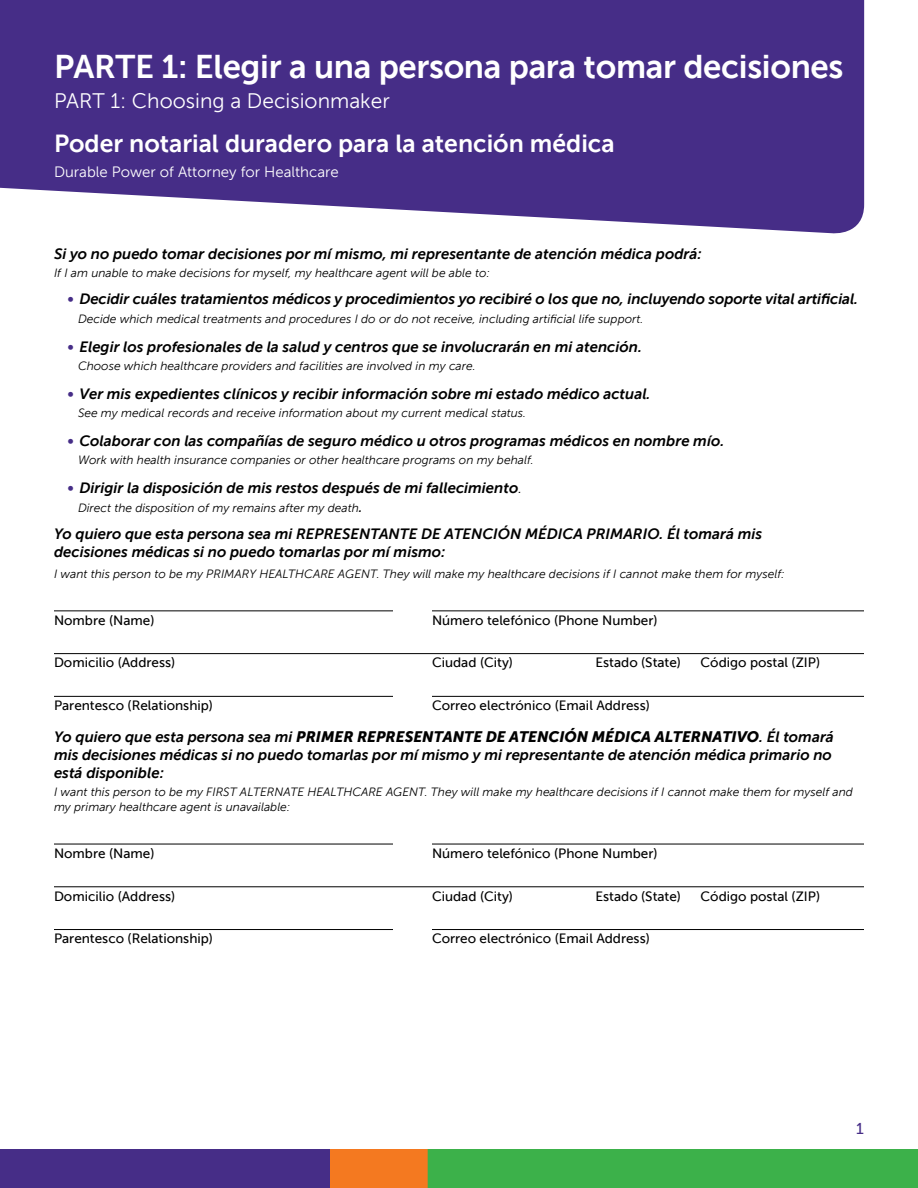
<style>
.page{position:relative;width:918px;height:1188px;background:#fff}
.page>*{position:absolute;margin:0;border:0;box-sizing:border-box;transform-origin:0 0}
.t1{font:33px "Museo Sans 700";letter-spacing:-.01em;color:#fff}
.t2{font:24.75px "Museo Sans 700";color:#fff}
.t3{font:21px "Museo Sans 300";color:#fff}
.t4{font:15.75px "Museo Sans 500";color:#462d87}
.t5{font:italic 15px "Museo Sans 700";color:#000}
.t6{font:italic 15px/18px "Museo Sans 700";color:#010101}
.t7{font:italic 15px "Museo Sans 900";color:#010101}
.t8{font:15px "Museo Sans 300";color:#fff}
.t9{font:13.5px "Museo Sans 500";color:#010101}
.t10{font:italic 12px/15px "Museo Sans 300";color:#010101}
.s1{font-family:"Museo Sans 500";font-style:normal;font-size:15.75px;color:#462d87}
.s2{font-family:"Museo Sans 300"}
.s3{font-family:"Museo Sans 500";font-size:15px;color:#000}
.s4{font-family:"Museo Sans 700"}
</style>
<div class="page">
<svg style="left:0;top:1149px;width:918px;height:39px;background:#537b5b"></svg>
<hr style="left:54px;top:610px;width:810px;height:1px;background:#010101">
<hr style="left:54px;top:653px;width:810px;height:1px;background:#010101">
<hr style="left:54px;top:696px;width:810px;height:1px;background:#010101">
<hr style="left:54px;top:844px;width:810px;height:1px;background:#010101">
<hr style="left:54px;top:886px;width:810px;height:1px;background:#010101">
<hr style="left:54px;top:929px;width:810px;height:1px;background:#010101">
<div style="left:393px;top:683px;width:39px;height:31px;background:#fff"></div>
<div style="left:393px;top:588px;width:39px;height:31px;background:#fff"></div>
<svg style="left:0;top:0;width:864px;height:234px;background:#584192"></svg>
<div style="left:393px;top:913px;width:39px;height:31px;background:#fff"></div>
<div style="left:393px;top:834px;width:39px;height:31px;background:#fff"></div>
<h1 class="t1" style="left:54px;top:48px;width:791px">PARTE 1: Elegir a una persona para tomar decisiones</h1>
<h3 class="t3" style="left:54px;top:90px;width:337px">PART 1: Choosing a Decisionmaker</h3>
<h2 class="t2" style="left:54px;top:129px;width:562px">Poder notarial duradero para la atención médica</h2>
<p class="t8" style="left:54px;top:163px;width:286px">Durable Power of Attorney for Healthcare</p>
<p class="t6" style="left:54px;top:245px;width:649px">Si yo no puedo tomar decisiones por mí mismo, mi representante de atención médica podrá:</p>
<p class="t10" style="left:54px;top:266px;width:438px">If I am unable to make decisions for myself, my healthcare agent will be able to:</p>
<p class="t5" style="left:68px;top:291px;width:792px"><span class="s1">•</span> Decidir cuáles tratamientos médicos y procedimientos yo recibiré o los que no, incluyendo soporte vital artificial.</p>
<p class="t10" style="left:78px;top:311px;width:567px">Decide which medical treatments and procedures I do or do not receive, including artificial life support.</p>
<p class="t5" style="left:68px;top:338px;width:576px"><span class="s1">•</span> Elegir los profesionales de la salud y centros que se involucrarán en mi atención.</p>
<p class="t10" style="left:78px;top:358px;width:399px">Choose which healthcare providers and facilities are involved in my care.</p>
<p class="t5" style="left:68px;top:385px;width:585px"><span class="s1">•</span> Ver mis expedientes clínicos y recibir información sobre mi estado médico actual.</p>
<p class="t10" style="left:78px;top:406px;width:450px">See my medical records and receive information about my current medical status.</p>
<p class="t5" style="left:68px;top:432px;width:658px"><span class="s1">•</span> Colaborar con las compañías de seguro médico u otros programas médicos en nombre mío.</p>
<p class="t10" style="left:78px;top:453px;width:457px">Work with health insurance companies or other healthcare programs on my behalf.</p>
<p class="t5" style="left:68px;top:480px;width:456px"><span class="s1">•</span> Dirigir la disposición de mis restos después de mi fallecimiento<span class="s2">.</span></p>
<p class="t10" style="left:78px;top:500px;width:286px">Direct the disposition of my remains after my death<span class="s3">.</span></p>
<p class="t6" style="left:54px;top:524px;width:710px">Yo quiero que esta persona sea mi REPRESENTANTE DE ATENCIÓN MÉDICA PRIMARIO. Él tomará mis decisiones médicas si no puedo tomarlas por mí mismo:</p>
<p class="t10" style="left:54px;top:566px;width:732px">I want this person to be my PRIMARY HEALTHCARE AGENT. They will make my healthcare decisions if I cannot make them for myself:</p>
<p class="t9" style="left:54px;top:613px;width:102px">Nombre (Name)</p>
<p class="t9" style="left:432px;top:613px;width:227px">Número telefónico (Phone Number)</p>
<p class="t9" style="left:54px;top:655px;width:123px">Domicilio (Address)</p>
<p class="t9" style="left:432px;top:655px;width:82px">Ciudad (City)</p>
<p class="t9" style="left:595px;top:655px;width:87px">Estado (State)</p>
<p class="t9" style="left:701px;top:655px;width:121px">Código postal (ZIP)</p>
<p class="t9" style="left:54px;top:698px;width:161px">Parentesco (Relationship)</p>
<p class="t9" style="left:432px;top:698px;width:219px">Correo electrónico (Email Address)</p>
<p class="t7" style="left:54px;top:728px;width:781px"><span class="s4">Yo quiero que esta persona sea mi</span> PRIMER REPRESENTANTE DE ATENCIÓN MÉDICA ALTERNATIVO<span class="s4">. Él tomará</span></p>
<p class="t6" style="left:54px;top:746px;width:779px">mis decisiones médicas si no puedo tomarlas por mí mismo y mi representante de atención médica primario no está disponible:</p>
<p class="t10" style="left:54px;top:785px;width:801px">I want this person to be my FIRST ALTERNATE HEALTHCARE AGENT. They will make my healthcare decisions if I cannot make them for myself and my primary healthcare agent is unavailable:</p>
<p class="t9" style="left:54px;top:846px;width:102px">Nombre (Name)</p>
<p class="t9" style="left:432px;top:846px;width:227px">Número telefónico (Phone Number)</p>
<p class="t9" style="left:54px;top:889px;width:123px">Domicilio (Address)</p>
<p class="t9" style="left:432px;top:889px;width:82px">Ciudad (City)</p>
<p class="t9" style="left:595px;top:889px;width:87px">Estado (State)</p>
<p class="t9" style="left:701px;top:889px;width:121px">Código postal (ZIP)</p>
<p class="t9" style="left:54px;top:931px;width:161px">Parentesco (Relationship)</p>
<p class="t9" style="left:432px;top:931px;width:219px">Correo electrónico (Email Address)</p>
<h3 class="t4" style="left:856px;top:1120px;width:9px">1</h3>
</div>
